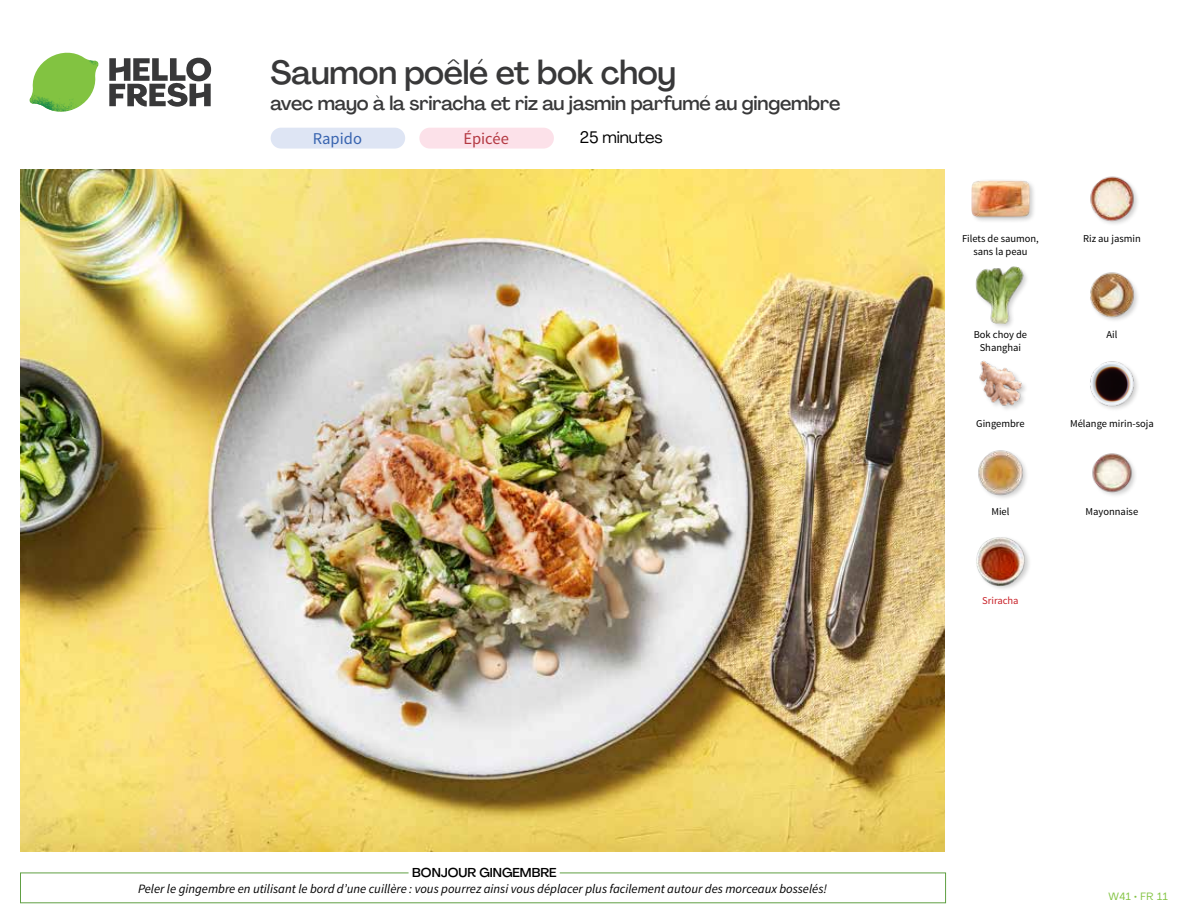
<style>
.page{position:relative;width:1188px;height:918px;background:#fff}
.page>*{position:absolute;margin:0;border:0;box-sizing:border-box;transform-origin:0 0}
.t1{font:500 33px "Agrandir";letter-spacing:-.01em;color:#383839}
.t2{font:500 19.5px "Agrandir";letter-spacing:-.01em;color:#383839}
.t3{font:16.5px "Agrandir";letter-spacing:-.01em;color:#000}
.t4{font:16.5px "Source Sans Pro";color:#3763af}
.t5{font:16.5px "Source Sans Pro";color:#b33841}
.t6{font:italic 12.75px "Source Sans Pro";color:#000}
.t7{font:500 12.75px "Agrandir";color:#000}
.t8{font:10.5px/13.5px "Source Sans Pro";color:#000;text-align:center}
.t9{font:10.5px "Source Sans Pro";color:#c82027}
.t10{font:10.5px "Agrandir";letter-spacing:.05em;color:#82c341}
</style>
<div class="page">
<svg style="left:109px;top:57px;width:102px;height:50px"></svg>
<svg style="left:34px;top:53px;width:62px;height:40px"></svg>
<img style="left:67px;top:53px;width:32px;height:26px">
<img style="left:33px;top:75px;width:59px;height:11px">
<img style="left:29px;top:79px;width:61px;height:33px">
<img style="left:65px;top:86px;width:27px;height:25px">
<div style="left:20px;top:873px;width:926px;height:30px;border:1px solid #609f43"></div>
<div style="left:409px;top:865px;width:151px;height:15px;background:#fff"></div>
<img style="left:21px;top:170px;width:924px;height:682px">
<div style="left:975px;top:536px;width:57px;height:56px;background:#000;opacity:.2"></div>
<img style="left:975px;top:536px;width:51px;height:50px">
<img style="left:1092px;top:453px;width:43px;height:43px">
<img style="left:978px;top:450px;width:49px;height:48px">
<img style="left:1090px;top:361px;width:48px;height:48px">
<img style="left:979px;top:360px;width:46px;height:49px">
<img style="left:1090px;top:272px;width:48px;height:49px">
<div style="left:975px;top:265px;width:54px;height:65px;background:#000;opacity:.2"></div>
<img style="left:975px;top:266px;width:54px;height:57px">
<img style="left:1090px;top:176px;width:48px;height:48px">
<div style="left:971px;top:179px;width:65px;height:45px;background:#000;opacity:.2"></div>
<img style="left:972px;top:179px;width:57px;height:45px">
<div style="left:271px;top:128px;width:134px;height:21px;background:#dee5f4;border-radius:10px"></div>
<div style="left:419px;top:128px;width:135px;height:21px;background:#fce1e9;border-radius:10px"></div>
<h1 class="t1" style="left:271px;top:52px;width:407px">Saumon poêlé et bok choy</h1>
<h2 class="t2" style="left:271px;top:91px;width:571px">avec mayo à la sriracha et riz au jasmin parfumé au gingembre</h2>
<p class="t5" style="left:463px;top:129px;width:47px">Épicée</p>
<p class="t4" style="left:313px;top:129px;width:51px">Rapido</p>
<p class="t3" style="left:580px;top:127px;width:84px">25 minutes</p>
<p class="t7" style="left:412px;top:864px;width:146px">BONJOUR GINGEMBRE</p>
<p class="t6" style="left:138px;top:881px;width:691px">Peler le gingembre en utilisant le bord d’une cuillère : vous pourrez ainsi vous déplacer plus facilement autour des morceaux bosselés!</p>
<p class="t8" style="left:962px;top:232px;width:78px">Filets de saumon, sans la peau</p>
<p class="t8" style="left:1083px;top:232px;width:59px">Riz au jasmin</p>
<p class="t8" style="left:974px;top:328px;width:55px">Bok choy de</p>
<p class="t8" style="left:1106px;top:328px;width:12px">Ail</p>
<p class="t8" style="left:980px;top:341px;width:43px">Shanghai</p>
<p class="t8" style="left:976px;top:417px;width:50px">Gingembre</p>
<p class="t8" style="left:1070px;top:417px;width:85px">Mélange mirin-soja</p>
<p class="t8" style="left:991px;top:505px;width:20px">Miel</p>
<p class="t8" style="left:1086px;top:505px;width:54px">Mayonnaise</p>
<p class="t9" style="left:982px;top:594px;width:38px">Sriracha</p>
<p class="t10" style="left:1108px;top:890px;width:61px">W41 • FR 11</p>
</div>
